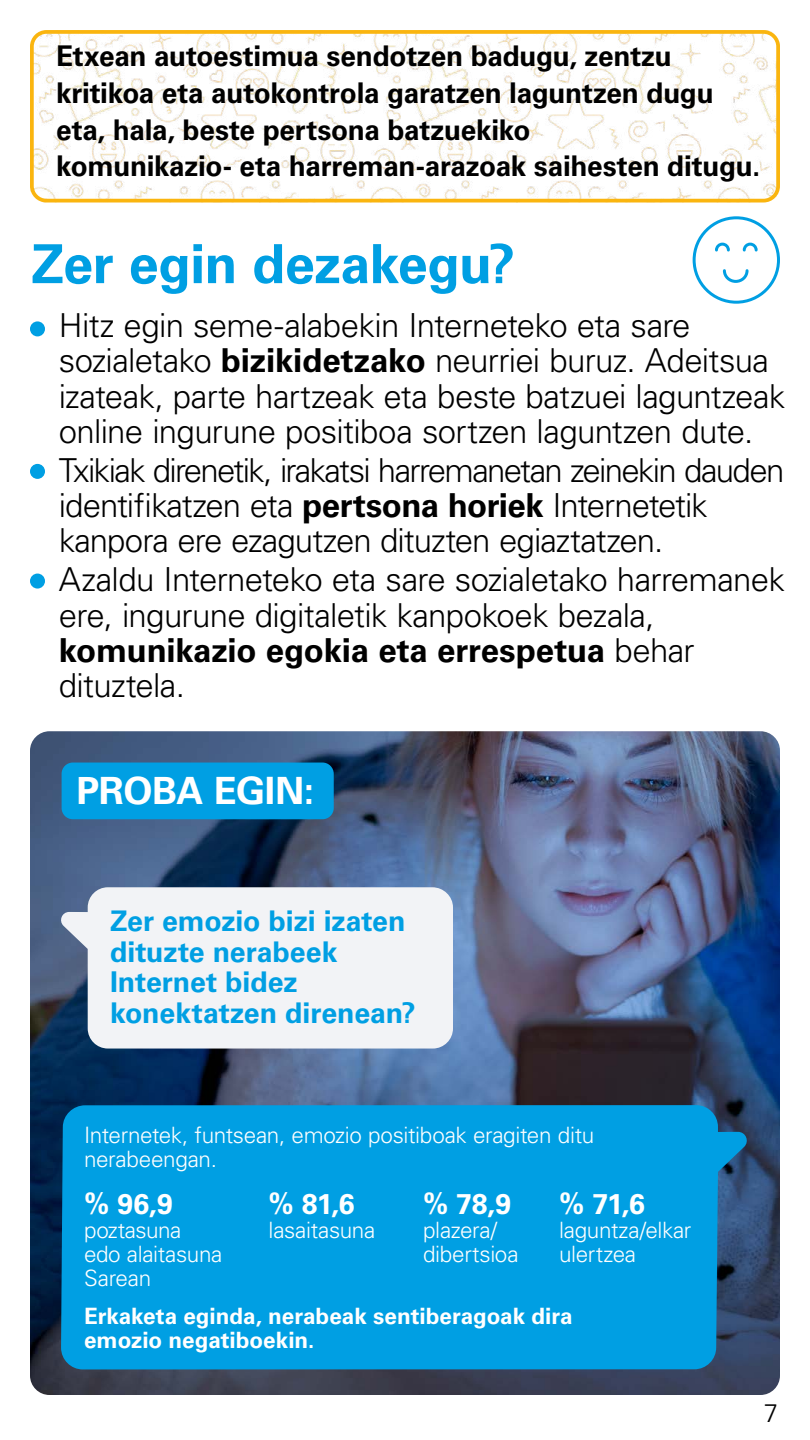
<style>
.page{position:relative;width:810px;height:1440px;background:#fff}
.page>*{position:absolute;margin:0;border:0;box-sizing:border-box;transform-origin:0 0}
.t1{font:700 54px "Univers LT Std";letter-spacing:-.015em;color:#009fe3}
.t2{font:700 37.5px "Univers LT Std";letter-spacing:-.015em;color:#fff}
.t3{font:300 33px/35.2px "Univers LT Std";letter-spacing:-.025em;color:#000}
.t4{font:700 28.5px/36.8px "Univers LT Std";letter-spacing:-.01em;color:#000}
.t5{font:700 28.5px/30.8px "Univers LT Std";color:#009fe3}
.t6{font:700 28.5px "Univers LT Std";letter-spacing:-.025em;color:#fff}
.t7{font:300 25.5px "Univers LT Std";color:#000}
.t8{font:300 22.5px/24px "Univers LT Std";letter-spacing:-.015em;color:#fff}
.t9{font:700 22.5px/24px "Univers LT Std";color:#fff}
.s1{font-weight:700}
</style>
<div class="page">
<img style="left:35px;top:35px;width:740px;height:163px">
<div style="left:30px;top:30px;width:750px;height:173px;border:4px solid #fab50f;border-radius:15px"></div>
<img style="left:30px;top:731px;width:750px;height:664px">
<div style="left:61px;top:1105px;width:689px;height:264px;background:#009fe3"></div>
<svg style="left:58px;top:887px;width:395px;height:162px;fill:#f2f3f6"></svg>
<div style="left:62px;top:763px;width:272px;height:56px;background:#009fe3;border-radius:11px"></div>
<div style="left:30px;top:574px;width:15px;height:15px;background:#009fe3;border-radius:50%"></div>
<div style="left:30px;top:464px;width:15px;height:15px;background:#009fe3;border-radius:50%"></div>
<div style="left:30px;top:321px;width:15px;height:15px;background:#009fe3;border-radius:50%"></div>
<svg style="left:692px;top:216px;width:88px;height:88px"></svg>
<p class="t4" style="left:56px;top:38px;width:705px">Etxean autoestimua sendotzen badugu, zentzu kritikoa eta autokontrola garatzen laguntzen dugu eta, hala, beste pertsona batzuekiko<br>komunikazio- eta harreman-arazoak saihesten ditugu.</p>
<h1 class="t1" style="left:31px;top:232px;width:486px">Zer egin dezakegu?</h1>
<p class="t3" style="left:59px;top:308px;width:728px">Hitz egin seme-alabekin Interneteko eta sare sozialetako <span class="s1">bizikidetzako</span> neurriei buruz. Adeitsua izateak, parte hartzeak eta beste batzuei laguntzeak online ingurune positiboa sortzen laguntzen dute.</p>
<p class="t3" style="left:59px;top:453px;width:727px">Txikiak direnetik, irakatsi harremanetan zeinekin dauden identifikatzen eta <span class="s1">pertsona horiek</span> Internetetik kanpora ere ezagutzen dituzten egiaztatzen.</p>
<p class="t3" style="left:59px;top:562px;width:727px">Azaldu Interneteko eta sare sozialetako harremanek ere, ingurune digitaletik kanpokoek bezala, <span class="s1">komunikazio egokia eta errespetua</span> behar dituztela.</p>
<p class="t2" style="left:76px;top:769px;width:239px">PROBA EGIN:</p>
<p class="t5" style="left:110px;top:906px;width:307px">Zer emozio bizi izaten dituzte nerabeek<br>Internet bidez konektatzen direnean?</p>
<p class="t8" style="left:84px;top:1123px;width:512px">Internetek, funtsean, emozio positiboak eragiten ditu nerabeengan.</p>
<p class="t6" style="left:84px;top:1188px;width:90px">% 96,9</p>
<p class="t8" style="left:84px;top:1218px;width:140px">poztasuna edo alaitasuna<br>Sarean</p>
<p class="t6" style="left:269px;top:1188px;width:88px">% 81,6</p>
<p class="t8" style="left:269px;top:1218px;width:108px">lasaitasuna</p>
<p class="t6" style="left:423px;top:1188px;width:90px">% 78,9</p>
<p class="t8" style="left:423px;top:1218px;width:97px">plazera/ dibertsioa</p>
<p class="t6" style="left:559px;top:1188px;width:87px">% 71,6</p>
<p class="t8" style="left:559px;top:1218px;width:134px">laguntza/elkar ulertzea</p>
<p class="t9" style="left:84px;top:1304px;width:490px">Erkaketa eginda, nerabeak sentiberagoak dira emozio negatiboekin.</p>
<p class="t7" style="left:764px;top:1398px;width:16px">7</p>
</div>
